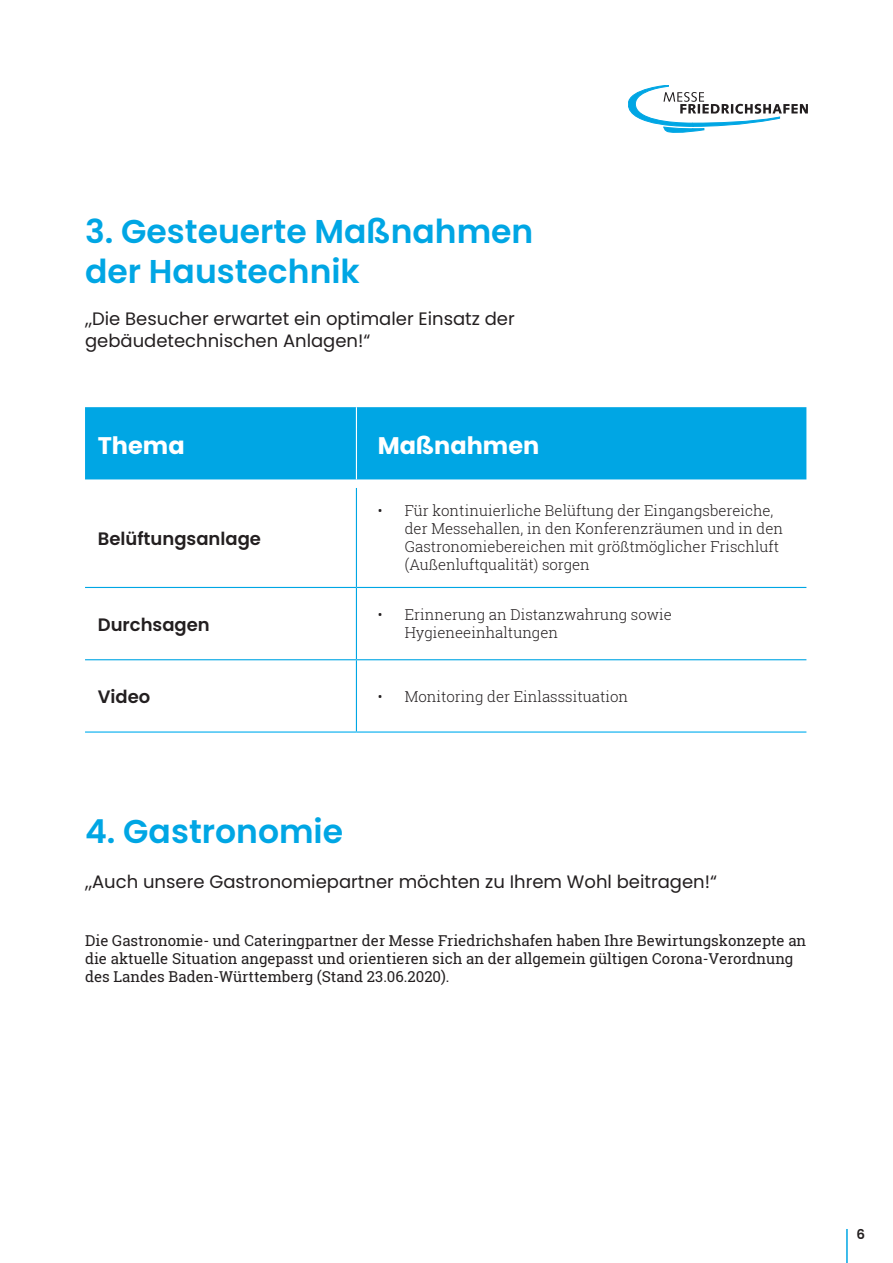
<style>
.page{position:relative;width:893px;height:1263px;background:#fff}
.page>*{position:absolute;margin:0;border:0;box-sizing:border-box;transform-origin:0 0}
.t1{font:600 33px/39.6px "Poppins";color:#00a6e4}
.t2{font:700 24px "Poppins";color:#fff}
.t3{font:18px "Poppins";color:#231f20}
.t4{font:600 18px "Poppins";color:#231f20}
.t5{font:300 15px/18px "Roboto Slab";color:#231f20}
.t6{font:15px/18px "Roboto Slab";color:#231f20}
.t7{font:600 13.5px "Poppins";color:#231f20}
</style>
<div class="page">
<hr style="left:846px;top:1229px;width:2px;height:34px;background:#00a6e4">
<div style="left:85px;top:407px;width:721px;height:72px;background:#00a6e4"></div>
<hr style="left:85px;top:587px;width:271px;height:1px;background:#00a6e4">
<hr style="left:356px;top:587px;width:450px;height:1px;background:#00a6e4">
<hr style="left:85px;top:659px;width:271px;height:1px;background:#00a6e4">
<hr style="left:356px;top:659px;width:450px;height:1px;background:#00a6e4">
<hr style="left:356px;top:488px;width:1px;height:99px;background:#00a6e4">
<hr style="left:356px;top:588px;width:1px;height:71px;background:#00a6e4">
<hr style="left:356px;top:660px;width:1px;height:71px;background:#00a6e4">
<hr style="left:356px;top:407px;width:1px;height:72px;background:#fff">
<hr style="left:85px;top:731px;width:271px;height:2px;background:#00aeef">
<hr style="left:356px;top:731px;width:450px;height:2px;background:#00aeef">
<svg style="left:628px;top:85px;width:180px;height:47px"></svg>
<p class="t1" style="left:85px;top:212px;width:450px">3. Gesteuerte Maßnahmen der Haustechnik</p>
<p class="t3" style="left:85px;top:308px;width:431px">„Die Besucher erwartet ein optimaler Einsatz der</p>
<p class="t3" style="left:85px;top:330px;width:287px">gebäudetechnischen Anlagen!“</p>
<p class="t2" style="left:98px;top:431px;width:88px">Thema</p>
<p class="t2" style="left:378px;top:431px;width:163px">Maßnahmen</p>
<p class="t4" style="left:98px;top:528px;width:165px">Belüftungsanlage</p>
<p class="t5" style="left:405px;top:502px;width:380px;text-indent:-27px">• Für kontinuierliche Belüftung der Eingangsbereiche, der Messehallen, in den Konferenzräumen und in den Gastronomiebereichen mit größtmöglicher Frischluft (Außenluftqualität) sorgen</p>
<p class="t4" style="left:98px;top:614px;width:114px">Durchsagen</p>
<p class="t5" style="left:405px;top:605px;width:269px;text-indent:-27px">• Erinnerung an Distanzwahrung sowie<br>Hygieneeinhaltungen</p>
<p class="t4" style="left:98px;top:686px;width:54px">Video</p>
<p class="t5" style="left:378px;top:687px;width:252px">• Monitoring der Einlasssituation</p>
<p class="t1" style="left:85px;top:811px;width:260px">4. Gastronomie</p>
<p class="t3" style="left:85px;top:871px;width:634px">„Auch unsere Gastronomiepartner möchten zu Ihrem Wohl beitragen!“</p>
<p class="t6" style="left:85px;top:931px;width:723px">Die Gastronomie- und Cateringpartner der Messe Friedrichshafen haben Ihre Bewirtungskonzepte an die aktuelle Situation angepasst und orientieren sich an der allgemein gültigen Corona-Verordnung des Landes Baden-Württemberg (Stand 23.06.2020).</p>
<p class="t7" style="left:856px;top:1226px;width:10px">6</p>
</div>
